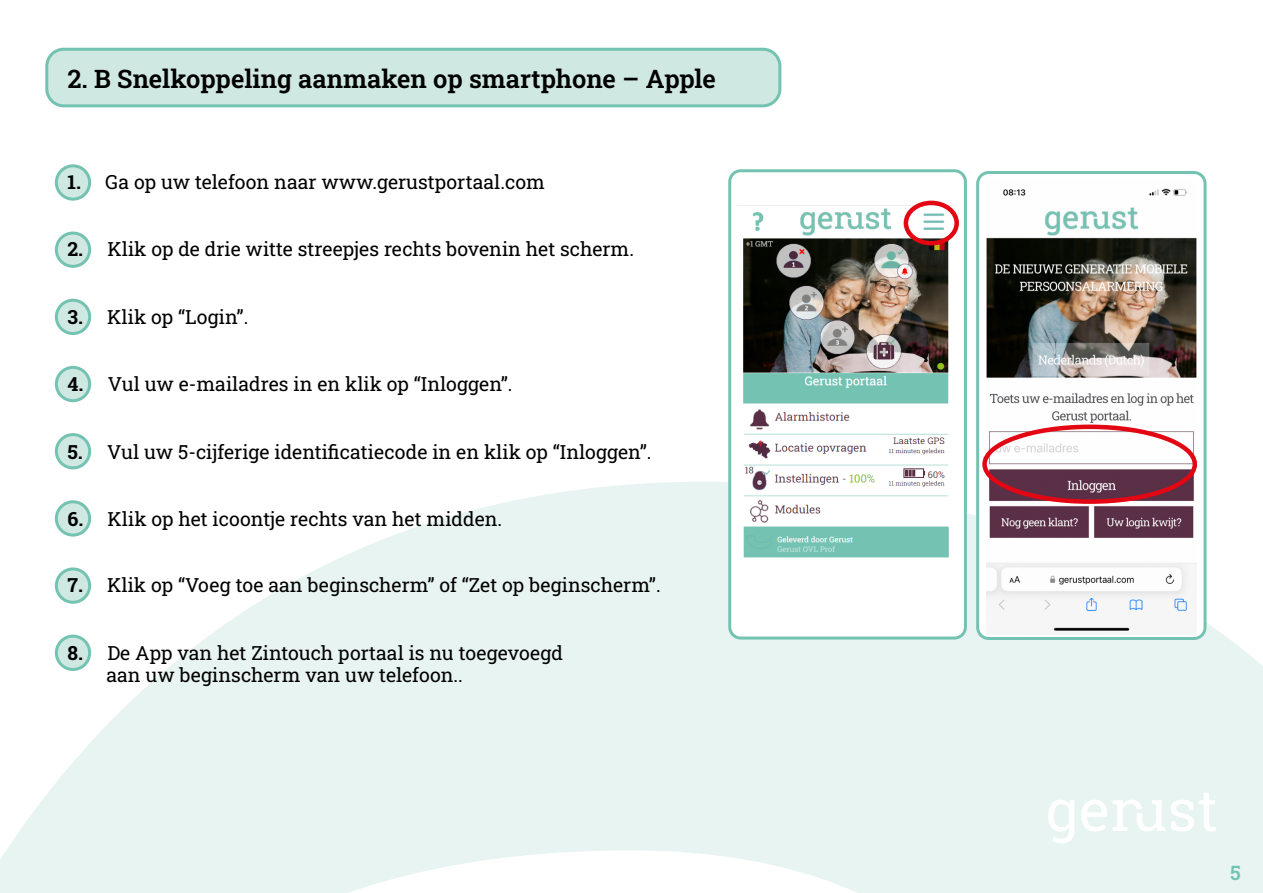
<style>
.page{position:relative;width:1263px;height:893px;background:#fff}
.page>*{position:absolute;margin:0;border:0;box-sizing:border-box;transform-origin:0 0}
.t1{font:600 25.5px "Roboto Slab";color:#000}
.t2{font:600 19.95px "Roboto Slab";color:#74c3b2}
.t3{font:19.5px/22.5px "Roboto Slab";color:#000}
.s1{font-weight:700}
</style>
<div class="page">
<div style="left:56px;top:166px;width:34px;height:33px;background:#cfe8e1;border-radius:50%"></div>
<div style="left:55px;top:164px;width:36px;height:37px;border:3px solid #74c3b2;border-radius:50%"></div>
<div style="left:56px;top:233px;width:34px;height:33px;background:#cfe8e1;border-radius:50%"></div>
<div style="left:55px;top:232px;width:36px;height:36px;border:3px solid #74c3b2;border-radius:50%"></div>
<div style="left:56px;top:300px;width:34px;height:33px;background:#cfe8e1;border-radius:50%"></div>
<div style="left:55px;top:299px;width:36px;height:36px;border:3px solid #74c3b2;border-radius:50%"></div>
<div style="left:56px;top:367px;width:34px;height:34px;background:#cfe8e1;border-radius:50%"></div>
<div style="left:55px;top:366px;width:36px;height:36px;border:3px solid #74c3b2;border-radius:50%"></div>
<div style="left:56px;top:435px;width:34px;height:33px;background:#cfe8e1;border-radius:50%"></div>
<div style="left:55px;top:433px;width:36px;height:36px;border:3px solid #74c3b2;border-radius:50%"></div>
<div style="left:47px;top:49px;width:733px;height:57px;background:#cfe8e1;border-radius:17px"></div>
<div style="left:45px;top:48px;width:736px;height:59px;border:3px solid #74c3b2;border-radius:17px"></div>
<svg style="left:0;top:482px;width:1263px;height:411px;fill:#e8f4f1"></svg>
<svg style="left:1048px;top:800px;width:26px;height:43px"></svg>
<svg style="left:1081px;top:793px;width:135px;height:39px"></svg>
<div style="left:730px;top:171px;width:235px;height:467px;background:#fff;border-radius:11px"></div>
<img style="left:737px;top:204px;width:218px;height:354px">
<div style="left:728px;top:169px;width:239px;height:470px;border:3px solid #74c3b2;border-radius:11px"></div>
<div style="left:978px;top:173px;width:227px;height:465px;background:#fff;border-radius:11px"></div>
<img style="left:986px;top:188px;width:211px;height:443px">
<div style="left:976px;top:171px;width:230px;height:469px;border:3px solid #74c3b2;border-radius:11px"></div>
<div style="left:904px;top:201px;width:55px;height:44px;border:4px solid #e30613;border-radius:50%"></div>
<div style="left:982px;top:425px;width:215px;height:79px;border:4px solid #e30613;border-radius:50%"></div>
<div style="left:775px;top:389px;width:146px;height:14px;background:#74c2b2"></div>
<h1 class="t1" style="left:67px;top:61px;width:650px">2. B Snelkoppeling aanmaken op smartphone – Apple</h1>
<p class="t3" style="left:67px;top:170px;width:479px"><span class="s1">1.</span> Ga op uw telefoon naar www.gerustportaal.com</p>
<p class="t3" style="left:67px;top:237px;width:568px"><span class="s1">2.</span> Klik op de drie witte streepjes rechts bovenin het scherm.</p>
<p class="t3" style="left:67px;top:305px;width:182px"><span class="s1">3.</span> Klik op “Login”.</p>
<p class="t3" style="left:67px;top:372px;width:447px"><span class="s1">4.</span> Vul uw e-mailadres in en klik op “Inloggen”.</p>
<p class="t3" style="left:67px;top:440px;width:586px"><span class="s1">5.</span> Vul uw 5-cijferige identificatiecode in en klik op “Inloggen”.</p>
<p class="t3" style="left:67px;top:507px;width:436px"><span class="s1">6.</span> Klik op het icoontje rechts van het midden.</p>
<p class="t3" style="left:67px;top:573px;width:595px"><span class="s1">7.</span> Klik op “Voeg toe aan beginscherm” of “Zet op beginscherm”.</p>
<p class="t3" style="left:106px;top:641px;width:458px;text-indent:-39px"><span class="s1">8.</span> De App van het Zintouch portaal is nu toegevoegd aan uw beginscherm van uw telefoon..</p>
<p class="t2" style="left:1230px;top:859px;width:12px">5</p>
</div>
